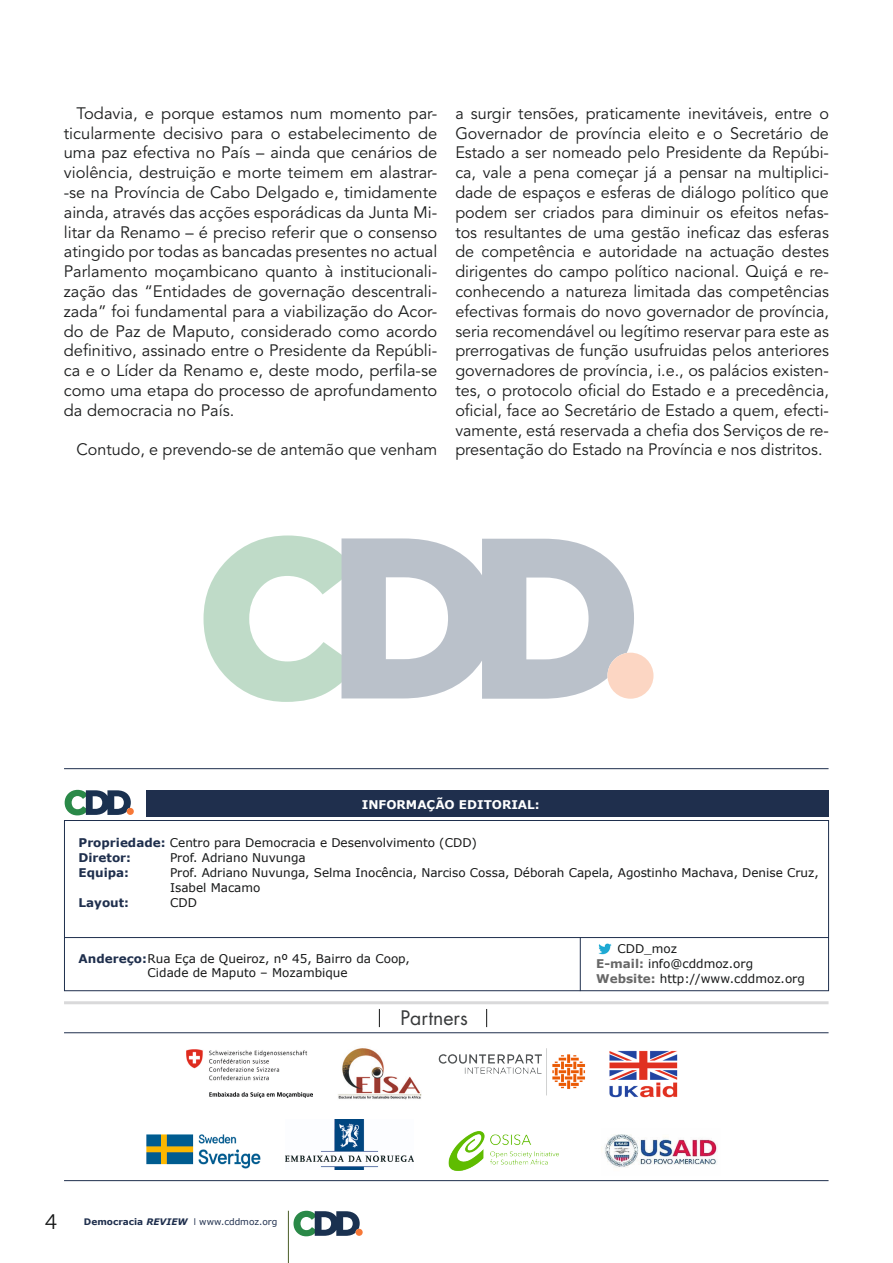
<style>
.page{position:relative;width:893px;height:1263px;background:#fff}
.page>*{position:absolute;margin:0;border:0;box-sizing:border-box;transform-origin:0 0}
.t1{font:21px "Museo 300";color:#151616}
.t2{font:19.5px "Futura LT";color:#383a3b}
.Default{font:16.5px/19.8px "Avenir LT Std";color:#1c1d1d;text-align:justify}
.t3{font:12px/15px "Verdana";color:#151616}
.t4{font:700 12px "Verdana";color:#1f2f4d}
.t5{font:700 12px "Verdana";color:#fff}
.t6{font:9px "Verdana";color:#1f2f4d}
.s1{font-weight:700;color:#1f2f4d}
.s2{font-weight:700}
.s3{font-weight:700;font-style:italic}
.s4{font-family:"Futura LT"}
.s5{font-weight:700;color:#686868}
</style>
<div class="page">
<hr style="left:288px;top:1211px;width:1px;height:52px;background:#4a5d27">
<svg style="left:293px;top:1211px;width:70px;height:25px"></svg>
<img style="left:438px;top:1048px;width:148px;height:48px">
<img style="left:609px;top:1050px;width:69px;height:47px">
<img style="left:144px;top:1134px;width:118px;height:48px">
<img style="left:285px;top:1119px;width:129px;height:50px">
<hr style="left:64px;top:1001px;width:764px;height:3px;background:#d9d9da">
<hr style="left:64px;top:1180px;width:764px;height:1px;background:#1f2f4d">
<hr style="left:64px;top:1032px;width:764px;height:1px;background:#1f2f4d">
<hr style="left:64px;top:768px;width:764px;height:1px;background:#1f2f4d">
<img style="left:338px;top:1048px;width:83px;height:52px">
<img style="left:186px;top:1050px;width:127px;height:47px">
<svg style="left:379px;top:1009px;width:1px;height:18px"></svg>
<svg style="left:486px;top:1009px;width:1px;height:18px"></svg>
<img style="left:448px;top:1131px;width:111px;height:40px">
<img style="left:605px;top:1134px;width:113px;height:33px">
<div style="left:146px;top:790px;width:682px;height:26px;background:#1f2f4d"></div>
<div style="left:64px;top:820px;width:765px;height:171px;border:1px solid #1f2f4d"></div>
<hr style="left:64px;top:937px;width:765px;height:1px;background:#1f2f4d">
<hr style="left:580px;top:937px;width:1px;height:54px;background:#1f2f4d">
<svg style="left:65px;top:790px;width:69px;height:25px"></svg>
<img style="left:598px;top:943px;width:14px;height:12px">
<svg style="left:204px;top:535px;width:137px;height:167px"></svg>
<svg style="left:341px;top:538px;width:293px;height:161px;fill:#bac1ca"></svg>
<svg style="left:607px;top:653px;width:46px;height:46px"></svg>
<p class="Default" style="left:64px;top:104px;width:375px;text-indent:13px">Todavia, e porque estamos num momento par&shy;ticularmente decisivo para o estabelecimento de uma paz efectiva no País – ainda que cenários de violência, destruição e morte teimem em alastrar--se na Província de Cabo Delgado e, timidamente ainda, através das acções esporádicas da Junta Mi&shy;litar da Renamo – é preciso referir que o consenso atingido por todas as bancadas presentes no actual Parlamento moçambicano quanto à institucionali&shy;zação das “Entidades de governação descentrali&shy;zada” foi fundamental para a viabilização do Acor&shy;do de Paz de Maputo, considerado como acordo definitivo, assinado entre o Presidente da Repúbli&shy;ca e o Líder da Renamo e, deste modo, perfila-se como uma etapa do processo de aprofundamento da democracia no País.</p>
<p class="Default" style="left:77px;top:440px;width:362px">Contudo, e prevendo-se de antemão que venham</p>
<p class="Default" style="left:455px;top:104px;width:375px">a surgir tensões, praticamente inevitáveis, entre o Governador de província eleito e o Secretário de Estado a ser nomeado pelo Presidente da Repúbi&shy;ca, vale a pena começar já a pensar na multiplici&shy;dade de espaços e esferas de diálogo político que podem ser criados para diminuir os efeitos nefas&shy;tos resultantes de uma gestão ineficaz das esferas de competência e autoridade na actuação destes dirigentes do campo político nacional. Quiçá e re&shy;conhecendo a natureza limitada das competências efectivas formais do novo governador de província, seria recomendável ou legítimo reservar para este as prerrogativas de função usufruidas pelos anteriores governadores de província, i.e., os palácios existen&shy;tes, o protocolo oficial do Estado e a precedência, oficial, face ao Secretário de Estado a quem, efecti&shy;vamente, está reservada a chefia dos Serviços de re&shy;presentação do Estado na Província e nos distritos.</p>
<p class="t5" style="left:362px;top:796px;width:179px">INFORMAÇÃO EDITORIAL:</p>
<p class="t3" style="left:79px;top:834px;width:400px"><span class="s1">Propriedade:</span> Centro para Democracia e Desenvolvimento (CDD)</p>
<p class="t4" style="left:79px;top:849px;width:54px">Diretor:</p>
<p class="t3" style="left:170px;top:849px;width:137px">Prof. Adriano Nuvunga</p>
<p class="t4" style="left:79px;top:864px;width:52px">Equipa:</p>
<p class="t3" style="left:170px;top:864px;width:650px">Prof. Adriano Nuvunga, Selma Inocência, Narciso Cossa, Déborah Capela, Agostinho Machava, Denise Cruz,<br>Isabel Macamo</p>
<p class="t4" style="left:79px;top:894px;width:52px">Layout:</p>
<p class="t3" style="left:170px;top:894px;width:28px">CDD</p>
<p class="t3" style="left:79px;top:950px;width:333px"><span class="s1">Andereço:</span>Rua Eça de Queiroz, nº 45, Bairro da Coop,</p>
<p class="t3" style="left:148px;top:965px;width:202px">Cidade de Maputo – Mozambique</p>
<p class="t1" style="left:45px;top:1210px;width:13px">4</p>
<p class="t6" style="left:84px;top:1215px;width:195px"><span class="s2">Democracia</span> <span class="s3">REVIEW</span> <span class="s4">I</span> www.cddmoz.org</p>
<p class="t2" style="left:400px;top:1005px;width:69px">Partners</p>
<p class="t3" style="left:617px;top:941px;width:61px">CDD_moz</p>
<p class="t3" style="left:596px;top:956px;width:158px"><span class="s5">E-mail:</span> info@cddmoz.org</p>
<p class="t3" style="left:596px;top:971px;width:210px"><span class="s5">Website:</span> http://www.cddmoz.org</p>
</div>
